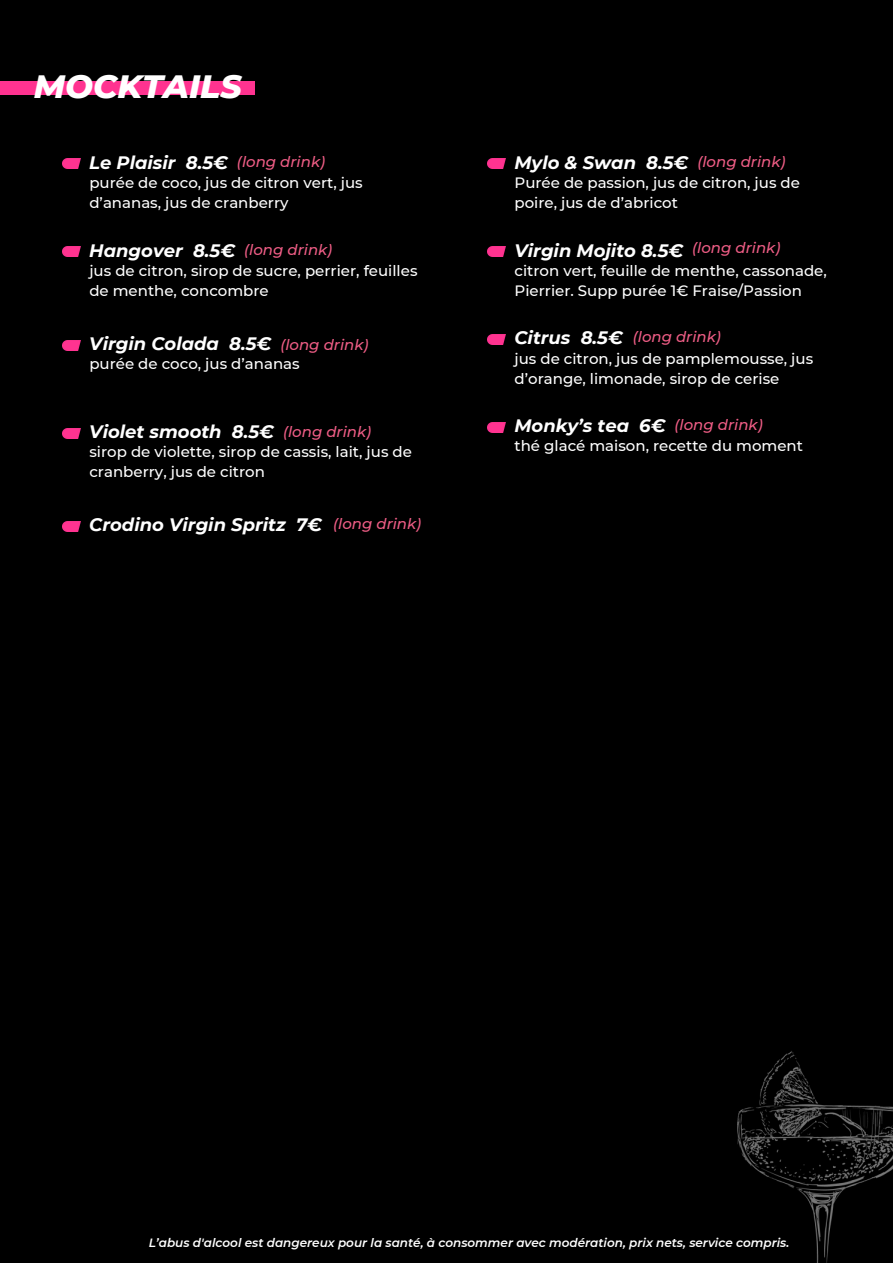
<style>
.page{position:relative;width:893px;height:1264px;background:#fff}
.page>*{position:absolute;margin:0;border:0;box-sizing:border-box;transform-origin:0 0}
.t1{font:italic 800 33px "Montserrat";color:#fff}
.t2{font:italic 700 18px "Montserrat";color:#fff}
.t3{font:500 15px/20.2px "Montserrat";color:#fff}
.t4{font:italic 500 15px "Montserrat";color:#ee5d85}
.t5{font:italic 600 12px "Montserrat";color:#fff}
</style>
<div class="page">
<div style="left:0;top:0;width:892px;height:1262px;background:#000"></div>
<img style="left:737px;top:1051px;width:155px;height:211px">
<div style="left:0;top:81px;width:254px;height:13px;background:#ff3390"></div>
<img style="left:62px;top:159px;width:18px;height:10px">
<img style="left:487px;top:159px;width:18px;height:10px">
<img style="left:487px;top:247px;width:18px;height:10px">
<img style="left:62px;top:340px;width:18px;height:10px">
<img style="left:62px;top:247px;width:18px;height:10px">
<img style="left:487px;top:334px;width:18px;height:11px">
<img style="left:62px;top:428px;width:18px;height:10px">
<img style="left:487px;top:422px;width:18px;height:10px">
<img style="left:62px;top:521px;width:18px;height:10px">
<p class="t1" style="left:34px;top:66px;width:209px">MOCKTAILS</p>
<p class="t2" style="left:89px;top:151px;width:140px">Le Plaisir 8.5€</p>
<p class="t3" style="left:89px;top:172px;width:275px">purée de coco, jus de citron vert, jus d’ananas, jus de cranberry</p>
<p class="t2" style="left:514px;top:151px;width:175px">Mylo &amp; Swan 8.5€</p>
<p class="t3" style="left:514px;top:172px;width:287px">Purée de passion, jus de citron, jus de poire, jus de d’abricot</p>
<p class="t2" style="left:514px;top:239px;width:170px">Virgin Mojito 8.5€</p>
<p class="t3" style="left:514px;top:260px;width:314px">citron vert, feuille de menthe, cassonade,</p>
<p class="t3" style="left:514px;top:280px;width:289px">Pierrier. Supp purée 1€ Fraise/Passion</p>
<p class="t4" style="left:237px;top:152px;width:90px">(long drink)</p>
<p class="t4" style="left:697px;top:152px;width:90px">(long drink)</p>
<p class="t4" style="left:244px;top:240px;width:90px">(long drink)</p>
<p class="t4" style="left:692px;top:239px;width:90px">(long drink)</p>
<p class="t2" style="left:89px;top:239px;width:147px">Hangover 8.5€</p>
<p class="t3" style="left:89px;top:260px;width:329px">jus de citron, sirop de sucre, perrier, feuilles de menthe, concombre</p>
<p class="t2" style="left:89px;top:332px;width:183px">Virgin Colada 8.5€</p>
<p class="t3" style="left:89px;top:354px;width:212px">purée de coco, jus d’ananas</p>
<p class="t4" style="left:280px;top:335px;width:90px">(long drink)</p>
<p class="t2" style="left:89px;top:420px;width:186px">Violet smooth 8.5€</p>
<p class="t3" style="left:89px;top:441px;width:324px">sirop de violette, sirop de cassis, lait, jus de cranberry, jus de citron</p>
<p class="t4" style="left:283px;top:422px;width:90px">(long drink)</p>
<p class="t2" style="left:89px;top:514px;width:234px">Crodino Virgin Spritz 7€</p>
<p class="t4" style="left:333px;top:515px;width:90px">(long drink)</p>
<p class="t2" style="left:514px;top:327px;width:110px">Citrus 8.5€</p>
<p class="t3" style="left:514px;top:348px;width:300px">jus de citron, jus de pamplemousse, jus d’orange, limonade, sirop de cerise</p>
<p class="t4" style="left:632px;top:328px;width:90px">(long drink)</p>
<p class="t2" style="left:514px;top:415px;width:153px">Monky’s tea 6€</p>
<p class="t3" style="left:514px;top:436px;width:290px">thé glacé maison, recette du moment</p>
<p class="t4" style="left:674px;top:416px;width:90px">(long drink)</p>
<p class="t5" style="left:149px;top:1234px;width:642px">L’abus d'alcool est dangereux pour la santé, à consommer avec modération, prix nets, service compris.</p>
</div>
